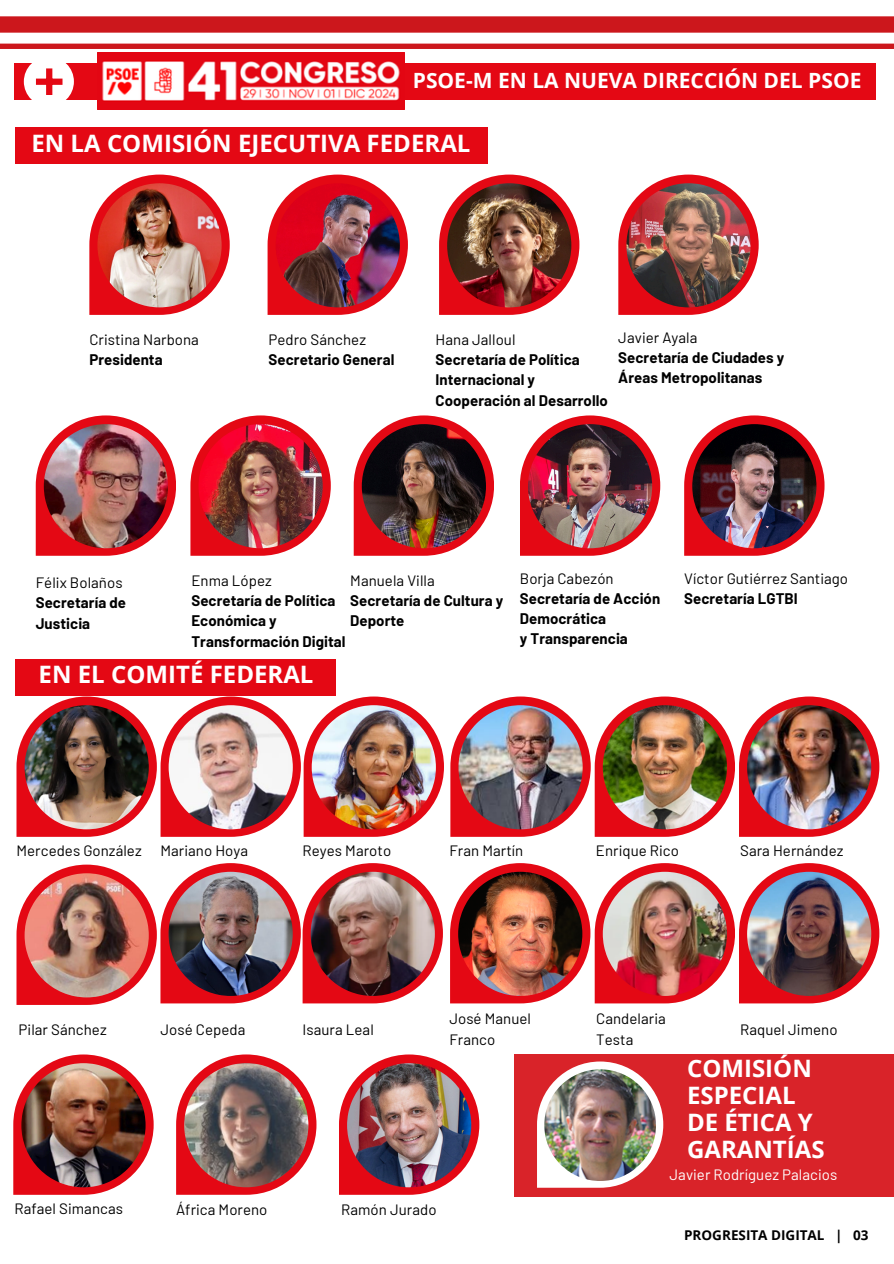
<style>
.page{position:relative;width:894px;height:1264px;background:#fff}
.page>*{position:absolute;margin:0;border:0;box-sizing:border-box;transform-origin:0 0}
.t1{font:700 24px/27px "Open Sans";color:#fff}
.t2{font:700 21px "Open Sans";color:#fff}
.t3{font:15px/20.2px "Barlow";letter-spacing:.005em;color:#000}
.t4{font:700 15px/20.2px "Barlow";letter-spacing:.005em;color:#000}
.t5{font:15px "Barlow";letter-spacing:.005em;color:#fff}
.t6{font:700 13.5px "Open Sans";color:#000}
.s1{font-weight:700}
</style>
<div class="page">
<svg style="left:0;top:16px;width:893px;height:33px"></svg>
<div style="left:14px;top:63px;width:862px;height:36px;background:#e40814"></div>
<div style="left:24px;top:57px;width:50px;height:50px;background:#fff;border-radius:50%"></div>
<svg style="left:36px;top:68px;width:26px;height:27px"></svg>
<img style="left:98px;top:52px;width:306px;height:58px">
<svg style="left:89px;top:174px;width:141px;height:141px"></svg>
<img style="left:97px;top:183px;width:124px;height:124px">
<svg style="left:267px;top:174px;width:141px;height:141px"></svg>
<img style="left:275px;top:183px;width:125px;height:124px">
<svg style="left:439px;top:174px;width:140px;height:141px"></svg>
<img style="left:447px;top:183px;width:124px;height:124px">
<svg style="left:36px;top:415px;width:140px;height:141px"></svg>
<img style="left:44px;top:424px;width:124px;height:124px">
<svg style="left:190px;top:415px;width:141px;height:141px"></svg>
<img style="left:198px;top:424px;width:124px;height:124px">
<svg style="left:353px;top:415px;width:141px;height:141px"></svg>
<img style="left:362px;top:424px;width:124px;height:124px">
<svg style="left:520px;top:415px;width:140px;height:141px"></svg>
<img style="left:528px;top:424px;width:124px;height:124px">
<svg style="left:684px;top:415px;width:140px;height:141px"></svg>
<img style="left:692px;top:424px;width:124px;height:124px">
<svg style="left:618px;top:174px;width:140px;height:141px"></svg>
<img style="left:626px;top:183px;width:124px;height:124px">
<svg style="left:13px;top:1054px;width:141px;height:140px"></svg>
<img style="left:21px;top:1063px;width:124px;height:124px">
<svg style="left:176px;top:1054px;width:140px;height:140px"></svg>
<img style="left:184px;top:1063px;width:124px;height:124px">
<div style="left:514px;top:1054px;width:379px;height:142px;background:#d92329"></div>
<svg style="left:537px;top:1061px;width:126px;height:126px"></svg>
<img style="left:544px;top:1069px;width:111px;height:111px">
<div style="left:15px;top:127px;width:472px;height:36px;background:#e40814"></div>
<div style="left:15px;top:659px;width:320px;height:36px;background:#e40814"></div>
<svg style="left:339px;top:1054px;width:140px;height:140px"></svg>
<img style="left:347px;top:1063px;width:124px;height:124px">
<img style="left:16px;top:696px;width:428px;height:140px">
<img style="left:311px;top:705px;width:125px;height:124px">
<img style="left:450px;top:696px;width:429px;height:140px">
<img style="left:746px;top:705px;width:124px;height:124px">
<img style="left:450px;top:863px;width:429px;height:140px">
<img style="left:746px;top:871px;width:125px;height:124px">
<img style="left:16px;top:863px;width:427px;height:141px">
<img style="left:25px;top:873px;width:124px;height:124px">
<p class="t2" style="left:412px;top:66px;width:450px">PSOE-M EN LA NUEVA DIRECCIÓN DEL PSOE</p>
<p class="t1" style="left:31px;top:130px;width:440px">EN LA COMISIÓN EJECUTIVA FEDERAL</p>
<p class="t3" style="left:89px;top:329px;width:111px">Cristina Narbona</p>
<h1 class="t4" style="left:89px;top:349px;width:75px">Presidenta</h1>
<h2 class="t3" style="left:268px;top:329px;width:99px">Pedro Sánchez</h2>
<h1 class="t4" style="left:268px;top:349px;width:127px">Secretario General</h1>
<p class="t3" style="left:435px;top:329px;width:81px">Hana Jalloul</p>
<p class="t4" style="left:435px;top:349px;width:145px">Secretaría de Política<br>Internacional y</p>
<p class="t4" style="left:435px;top:389px;width:174px">Cooperación al Desarrollo</p>
<p class="t3" style="left:618px;top:326px;width:81px">Javier Ayala</p>
<p class="t4" style="left:618px;top:347px;width:168px">Secretaría de Ciudades y<br>Áreas Metropolitanas</p>
<p class="t3" style="left:36px;top:572px;width:88px">Félix Bolaños</p>
<p class="t4" style="left:36px;top:592px;width:92px">Secretaría de</p>
<p class="t4" style="left:36px;top:612px;width:56px">Justicia</p>
<p class="t3" style="left:191px;top:569px;width:82px">Enma López</p>
<p class="t4" style="left:191px;top:590px;width:156px">Secretaría de Política<br>Económica y<br>Transformación Digital</p>
<p class="t3" style="left:350px;top:569px;width:86px">Manuela Villa</p>
<p class="t4" style="left:350px;top:590px;width:154px">Secretaría de Cultura y<br>Deporte</p>
<p class="t1" style="left:39px;top:660px;width:276px">EN EL COMITÉ FEDERAL</p>
<p class="t3" style="left:519px;top:567px;width:95px">Borja Cabezón</p>
<p class="t4" style="left:519px;top:587px;width:142px">Secretaría de Acción<br>Democrática</p>
<p class="t4" style="left:519px;top:628px;width:109px">y Transparencia</p>
<p class="t3" style="left:684px;top:567px;width:165px">Víctor Gutiérrez Santiago<br><span class="s1">Secretaría LGTBI</span></p>
<p class="t3" style="left:16px;top:839px;width:127px">Mercedes González</p>
<p class="t3" style="left:160px;top:839px;width:89px">Mariano Hoya</p>
<p class="t3" style="left:302px;top:839px;width:90px">Reyes Maroto</p>
<p class="t3" style="left:449px;top:839px;width:75px">Fran Martín</p>
<p class="t3" style="left:595px;top:839px;width:85px">Enrique Rico</p>
<p class="t3" style="left:740px;top:839px;width:105px">Sara Hernández</p>
<p class="t3" style="left:19px;top:1018px;width:89px">Pilar Sánchez</p>
<p class="t3" style="left:160px;top:1018px;width:86px">José Cepeda</p>
<p class="t3" style="left:302px;top:1018px;width:73px">Isaura Leal</p>
<p class="t3" style="left:449px;top:1008px;width:83px">José Manuel<br>Franco</p>
<p class="t3" style="left:596px;top:1008px;width:71px">Candelaria</p>
<p class="t3" style="left:596px;top:1028px;width:39px">Testa</p>
<p class="t3" style="left:740px;top:1018px;width:99px">Raquel Jimeno</p>
<p class="t1" style="left:686px;top:1053px;width:139px">COMISIÓN<br>ESPECIAL<br>DE ÉTICA Y<br>GARANTÍAS</p>
<p class="t5" style="left:669px;top:1164px;width:169px">Javier Rodríguez Palacios</p>
<p class="t3" style="left:14px;top:1197px;width:110px">Rafael Simancas</p>
<p class="t3" style="left:176px;top:1198px;width:93px">África Moreno</p>
<p class="t3" style="left:341px;top:1198px;width:97px">Ramón Jurado</p>
<p class="t6" style="left:684px;top:1225px;width:186px">PROGRESITA DIGITAL | 03</p>
</div>
